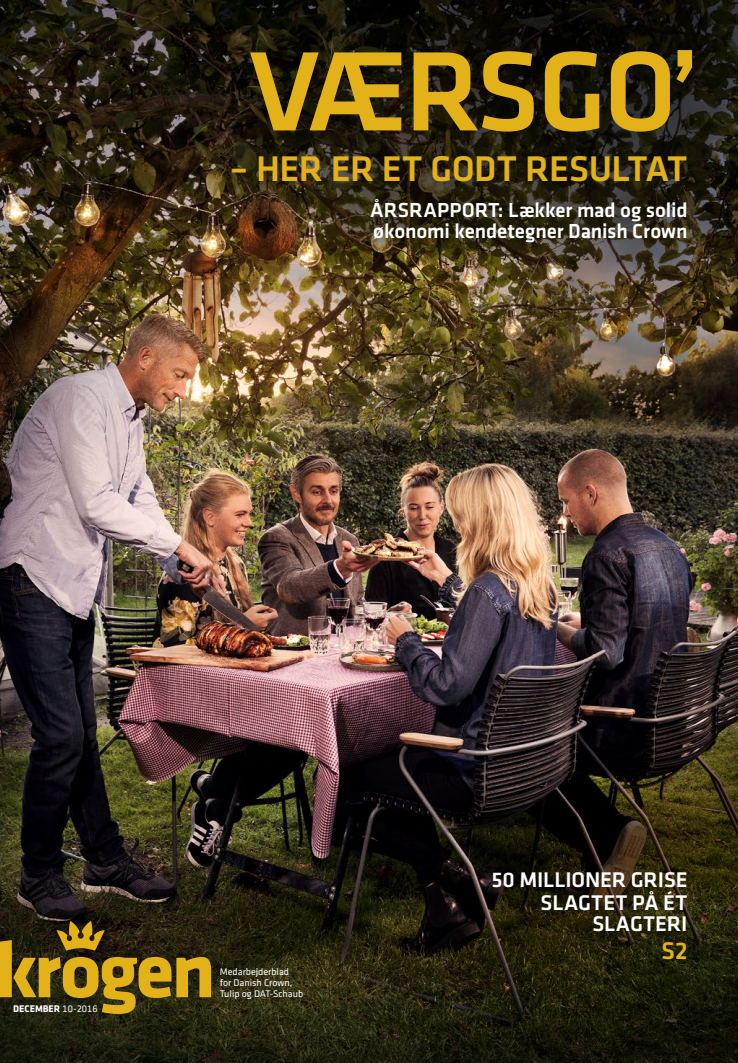
<style>
.page{position:relative;width:738px;height:1063px;background:#fff}
.page>*{position:absolute;margin:0;border:0;box-sizing:border-box;transform-origin:0 0}
.t1{font:500 117.1px "Klavika";letter-spacing:-.025em;color:#e3b218}
.t2{font:500 37px "Klavika";letter-spacing:-.015em;color:#e3b218}
.t3{font:500 25px "Klavika";color:#e3b218}
.t4{font:500 22px/23.8px "Klavika";letter-spacing:-.005em;color:#fff;text-align:right}
.t5{font:500 21px/21px "Klavika";letter-spacing:-.005em;color:#fff}
.t6{font:10px/11px "Klavika";color:#fff}
.t7{font:700 10px "Klavika";color:#fff}
.s1{font-weight:400}
</style>
<div class="page">
<img style="left:0;top:0;width:737px;height:1063px">
<svg style="left:0;top:921px;width:211px;height:93px;background:#665312"></svg>
<h1 class="t1" style="left:249px;top:12px;width:451px">VÆRSGO’</h1>
<h2 class="t2" style="left:229px;top:144px;width:459px">– HER ER ET GODT RESULTAT</h2>
<p class="t5" style="left:370px;top:199px;width:319px">ÅRSRAPPORT: Lækker mad og solid økonomi kendetegner Danish Crown</p>
<p class="t7" style="left:13px;top:1001px;width:86px">DECEMBER <span class="s1">10-2016</span></p>
<p class="t6" style="left:219px;top:966px;width:85px">Medarbejderblad<br>for Danish Crown,<br>Tulip og DAT-Schaub</p>
<p class="t4" style="left:491px;top:867px;width:197px">50 MILLIONER GRISE<br>SLAGTET PÅ ÉT</p>
<p class="t4" style="left:592px;top:912px;width:97px">SLAGTERI</p>
<p class="t3" style="left:661px;top:934px;width:28px">S2</p>
</div>
